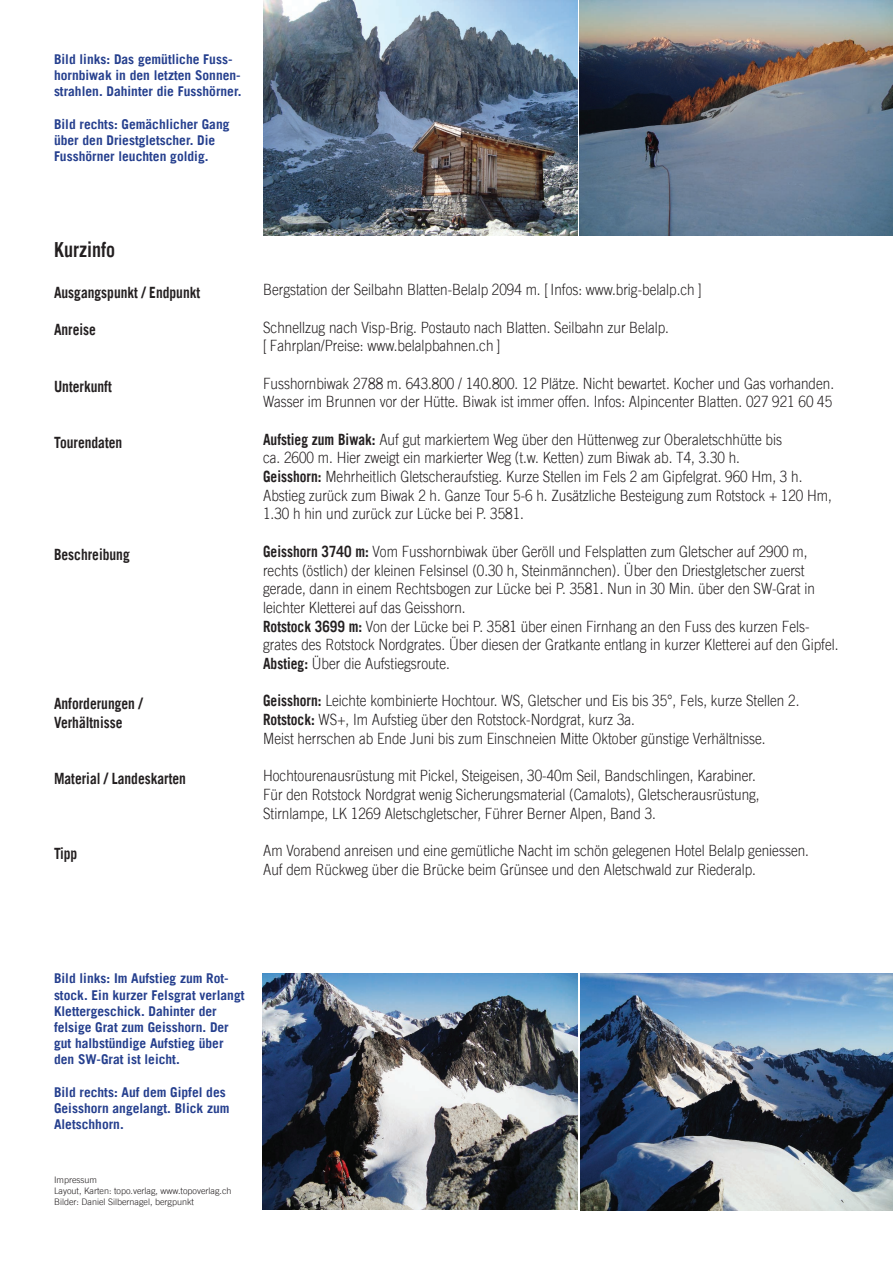
<style>
.page{position:relative;width:893px;height:1263px;background:#fff}
.page>*{position:absolute;margin:0;border:0;box-sizing:border-box;transform-origin:0 0}
.t1{font:700 20.7px "Trade Gothic";color:#231f20;scale:.87 1}
.t2{font:300 15.6px/18.8px "Trade Gothic";color:#231f20;scale:.87 1}
.t3{font:700 15.6px/18.8px "Trade Gothic";color:#231f20;scale:.87 1}
.t4{font:700 13.5px/16.2px "Trade Gothic";color:#253f8e}
.t5{font:300 9px/10.8px "Trade Gothic";color:#231f20}
.s1{font-family:"Formata Condensed BQ"}
.s2{font-weight:700}
</style>
<div class="page">
<img style="left:264px;top:0;width:313px;height:235px">
<img style="left:579px;top:0;width:314px;height:235px">
<img style="left:581px;top:974px;width:312px;height:236px">
<img style="left:262px;top:973px;width:315px;height:237px">
<p class="t4" style="left:54px;top:51px;width:189px">Bild links: Das gemütliche Fuss&shy;hornbiwak in den letzten Sonnen&shy;strahlen. Dahinter die Fusshörner.</p>
<p class="t4" style="left:54px;top:115px;width:177px">Bild rechts: Gemächlicher Gang über den Driestgletscher. Die<br>Fusshörner leuchten goldig.</p>
<h1 class="t1" style="left:54px;top:236px;width:72px">Kurzinfo</h1>
<p class="t3" style="left:54px;top:283px;width:170px">Ausgangspunkt / Endpunkt</p>
<p class="t3" style="left:54px;top:320px;width:50px">Anreise</p>
<p class="t3" style="left:54px;top:376px;width:68px">Unterkunft</p>
<p class="t3" style="left:54px;top:432px;width:80px">Tourendaten</p>
<p class="t3" style="left:54px;top:544px;width:89px">Beschreibung</p>
<p class="t3" style="left:54px;top:694px;width:103px">Anforderungen /<br>Verhältnisse</p>
<p class="t3" style="left:54px;top:769px;width:153px">Material / Landeskarten</p>
<p class="t3" style="left:54px;top:843px;width:28px">Tipp</p>
<p class="t2" style="left:263px;top:280px;width:505px">Bergstation der Seilbahn Blatten-Belalp 2094 m. <span class="s1">[</span> Infos: www.brig-belalp.ch <span class="s1">]</span></p>
<p class="t2" style="left:263px;top:317px;width:468px">Schnellzug nach Visp-Brig. Postauto nach Blatten. Seilbahn zur Belalp. <span class="s1">[</span> Fahrplan/Preise: www.belalpbahnen.ch <span class="s1">]</span></p>
<p class="t2" style="left:263px;top:373px;width:658px">Fusshornbiwak 2788 m. 643.800 / 140.800. 12 Plätze. Nicht bewartet. Kocher und Gas vorhanden.<br>Wasser im Brunnen vor der Hütte. Biwak ist immer offen. Infos: Alpincenter Blatten. 027 921 60 45</p>
<p class="t2" style="left:263px;top:430px;width:655px"><span class="s2">Aufstieg zum Biwak:</span> Auf gut markiertem Weg über den Hüttenweg zur Oberaletschhütte bis<br>ca. 2600 m. Hier zweigt ein markierter Weg (t.w. Ketten) zum Biwak ab. T4, 3.30 h.<br><span class="s2">Geisshorn:</span> Mehrheitlich Gletscheraufstieg. Kurze Stellen im Fels 2 am Gipfelgrat. 960 Hm, 3 h.<br>Abstieg zurück zum Biwak 2 h. Ganze Tour 5-6 h. Zusätzliche Besteigung zum Rotstock + 120 Hm, 1.30 h hin und zurück zur Lücke bei P. 3581.</p>
<p class="t2" style="left:263px;top:542px;width:663px"><span class="s2">Geisshorn 3740 m:</span> Vom Fusshornbiwak über Geröll und Felsplatten zum Gletscher auf 2900 m, rechts (östlich) der kleinen Felsinsel (0.30 h, Steinmännchen). Über den Driestgletscher zuerst gerade, dann in einem Rechtsbogen zur Lücke bei P. 3581. Nun in 30 Min. über den SW-Grat in leichter Kletterei auf das Geisshorn.<br><span class="s2">Rotstock 3699 m:</span> Von der Lücke bei P. 3581 über einen Firnhang an den Fuss des kurzen Fels&shy;grates des Rotstock Nordgrates. Über diesen der Gratkante entlang in kurzer Kletterei auf den Gipfel.<br><span class="s2">Abstieg:</span> Über die Aufstiegsroute.</p>
<p class="t2" style="left:263px;top:691px;width:618px"><span class="s2">Geisshorn:</span> Leichte kombinierte Hochtour. WS, Gletscher und Eis bis 35°, Fels, kurze Stellen 2.<br><span class="s2">Rotstock:</span> WS+, Im Aufstieg über den Rotstock-Nordgrat, kurz 3a.<br>Meist herrschen ab Ende Juni bis zum Einschneien Mitte Oktober günstige Verhältnisse.</p>
<p class="t2" style="left:263px;top:766px;width:572px">Hochtourenausrüstung mit Pickel, Steigeisen, 30-40m Seil, Bandschlingen, Karabiner.<br>Für den Rotstock Nordgrat wenig Sicherungsmaterial (Camalots), Gletscherausrüstung,<br>Stirnlampe, LK 1269 Aletschgletscher, Führer Berner Alpen, Band 3.</p>
<p class="t2" style="left:263px;top:841px;width:629px">Am Vorabend anreisen und eine gemütliche Nacht im schön gelegenen Hotel Belalp geniessen.<br>Auf dem Rückweg über die Brücke beim Grünsee und den Aletschwald zur Riederalp.</p>
<p class="t4" style="left:54px;top:970px;width:192px">Bild links: Im Aufstieg zum Rot&shy;stock. Ein kurzer Felsgrat verlangt<br>Klettergeschick. Dahinter der felsige Grat zum Geisshorn. Der gut halbstündige Aufstieg über den SW-Grat ist leicht.</p>
<p class="t4" style="left:54px;top:1084px;width:177px">Bild rechts: Auf dem Gipfel des<br>Geisshorn angelangt. Blick zum<br>Aletschhorn.</p>
<p class="t5" style="left:54px;top:1174px;width:179px">Impressum<br>Layout, Karten: topo.verlag, www.topoverlag.ch<br>Bilder: Daniel Silbernagel, bergpunkt</p>
</div>
